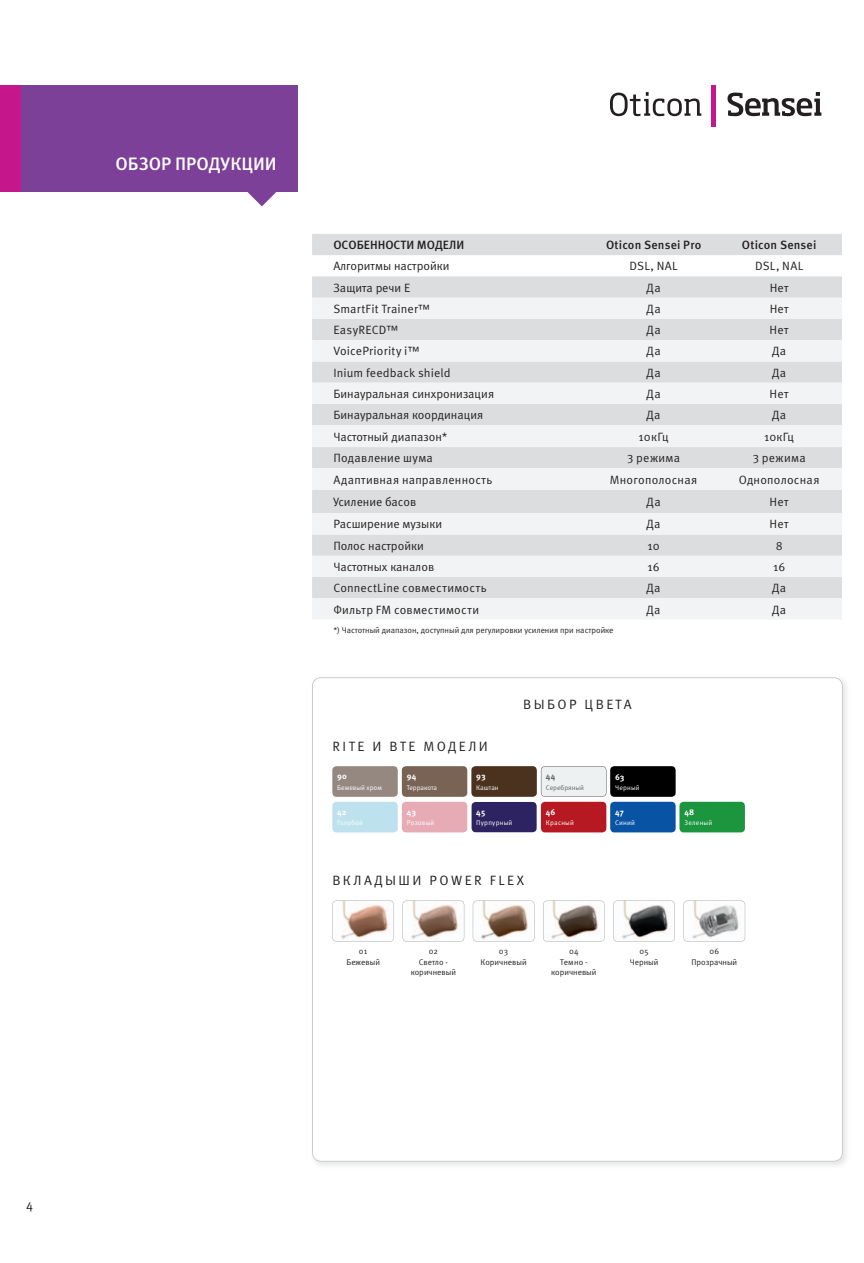
<style>
.page{position:relative;width:864px;height:1263px;background:#fff}
.page>*{position:absolute;margin:0;border:0;box-sizing:border-box;transform-origin:0 0}
.t1{font:500 18px "Meta Pro";letter-spacing:-.005em;color:#fff}
.t2{font:13.5px "Meta Pro";letter-spacing:.18em;color:#231f20}
.t3{font:12.75px "Meta Pro";color:#231f20}
.t4{font:12px "Meta Pro";letter-spacing:.01em;color:#231f20}
.t5{font:500 12px "Meta Pro";letter-spacing:.01em;color:#231f20}
.t6{font:700 8.4px "Meta Pro";letter-spacing:.02em;color:#fff}
.t7{font:700 8.4px "Meta Pro";color:#636366}
.t8{font:8.25px/10.5px "Meta Pro";color:#231f20;text-align:center}
.t9{font:6.75px "Meta Pro";letter-spacing:.03em;color:#fff}
.t10{font:6.75px "Meta Pro";color:#fff}
.t11{font:6.75px "Meta Pro";color:#636366}
.t12{font:6.75px "Meta Pro";letter-spacing:-.015em;color:#fff}
</style>
<div class="page">
<svg style="left:610px;top:92px;width:91px;height:24px"></svg>
<hr style="left:711px;top:85px;width:4px;height:42px;background:#c5168c">
<svg style="left:727px;top:92px;width:94px;height:24px"></svg>
<svg style="left:312px;top:677px;width:530px;height:484px"></svg>
<div style="left:21px;top:85px;width:277px;height:106px;background:#7c4099"></div>
<svg style="left:247px;top:191px;width:30px;height:15px"></svg>
<div style="left:0;top:85px;width:21px;height:106px;background:#c5168c"></div>
<svg style="left:312px;top:234px;width:529px;height:64px;fill:#dcdddf"></svg>
<svg style="left:312px;top:298px;width:529px;height:321px;fill:#f2f3f4"></svg>
<div style="left:610px;top:766px;width:65px;height:31px;background:#000;border-radius:4px"></div>
<div style="left:471px;top:766px;width:65px;height:31px;background:#4a321f;border-radius:4px"></div>
<div style="left:610px;top:802px;width:65px;height:30px;background:#0953a5;border-radius:4px"></div>
<div style="left:401px;top:766px;width:66px;height:31px;background:#786354;border-radius:4px"></div>
<div style="left:540px;top:802px;width:66px;height:30px;background:#b71923;border-radius:4px"></div>
<div style="left:332px;top:766px;width:65px;height:31px;background:#958881;border-radius:4px"></div>
<div style="left:679px;top:802px;width:65px;height:30px;background:#1b953e;border-radius:4px"></div>
<svg style="left:540px;top:766px;width:66px;height:31px;background:#e7ebeb"></svg>
<div style="left:471px;top:802px;width:65px;height:30px;background:#2d2362;border-radius:4px"></div>
<div style="left:332px;top:802px;width:65px;height:30px;background:#bde1ed;border-radius:4px"></div>
<div style="left:401px;top:802px;width:66px;height:30px;background:#e7abb6;border-radius:4px"></div>
<svg style="left:332px;top:900px;width:62px;height:42px"></svg>
<svg style="left:402px;top:900px;width:62px;height:42px"></svg>
<svg style="left:472px;top:900px;width:62px;height:42px"></svg>
<svg style="left:542px;top:900px;width:62px;height:42px"></svg>
<svg style="left:613px;top:900px;width:61px;height:42px"></svg>
<svg style="left:683px;top:900px;width:61px;height:42px"></svg>
<h1 class="t1" style="left:115px;top:153px;width:162px">ОБЗОР ПРОДУКЦИИ</h1>
<p class="t5" style="left:333px;top:237px;width:132px">ОСОБЕННОСТИ МОДЕЛИ</p>
<p class="t5" style="left:605px;top:237px;width:97px">Oticon Sensei Pro</p>
<p class="t5" style="left:741px;top:237px;width:76px">Oticon Sensei</p>
<p class="t4" style="left:333px;top:259px;width:118px">Алгоритмы настройки</p>
<p class="t4" style="left:629px;top:259px;width:50px">DSL, NAL</p>
<p class="t4" style="left:754px;top:259px;width:50px">DSL, NAL</p>
<p class="t4" style="left:333px;top:280px;width:78px">Защита речи E</p>
<p class="t4" style="left:646px;top:280px;width:16px">Да</p>
<p class="t4" style="left:769px;top:280px;width:21px">Нет</p>
<p class="t4" style="left:333px;top:301px;width:98px">SmartFit Trainer™</p>
<p class="t4" style="left:646px;top:301px;width:16px">Да</p>
<p class="t4" style="left:769px;top:301px;width:21px">Нет</p>
<p class="t4" style="left:333px;top:323px;width:66px">EasyRECD™</p>
<p class="t4" style="left:646px;top:323px;width:16px">Да</p>
<p class="t4" style="left:769px;top:323px;width:21px">Нет</p>
<p class="t4" style="left:333px;top:344px;width:88px">VoicePriority i™</p>
<p class="t4" style="left:646px;top:344px;width:16px">Да</p>
<p class="t4" style="left:771px;top:344px;width:16px">Да</p>
<p class="t4" style="left:333px;top:365px;width:119px">Inium feedback shield</p>
<p class="t4" style="left:646px;top:365px;width:16px">Да</p>
<p class="t4" style="left:771px;top:365px;width:16px">Да</p>
<p class="t4" style="left:333px;top:386px;width:162px">Бинауральная синхронизация</p>
<p class="t4" style="left:646px;top:386px;width:16px">Да</p>
<p class="t4" style="left:769px;top:386px;width:21px">Нет</p>
<p class="t4" style="left:333px;top:408px;width:151px">Бинауральная координация</p>
<p class="t4" style="left:646px;top:408px;width:16px">Да</p>
<p class="t4" style="left:771px;top:408px;width:16px">Да</p>
<p class="t4" style="left:333px;top:429px;width:116px">Частотный диапазон*</p>
<p class="t4" style="left:638px;top:429px;width:32px">10кГц</p>
<p class="t4" style="left:763px;top:429px;width:32px">10кГц</p>
<p class="t4" style="left:333px;top:451px;width:101px">Подавление шума</p>
<p class="t4" style="left:627px;top:451px;width:54px">3 режима</p>
<p class="t4" style="left:752px;top:451px;width:54px">3 режима</p>
<p class="t4" style="left:333px;top:472px;width:160px">Адаптивная направленность</p>
<p class="t4" style="left:609px;top:472px;width:89px">Многополосная</p>
<p class="t4" style="left:738px;top:472px;width:82px">Однополосная</p>
<p class="t4" style="left:333px;top:495px;width:84px">Усиление басов</p>
<p class="t4" style="left:646px;top:495px;width:16px">Да</p>
<p class="t4" style="left:769px;top:495px;width:21px">Нет</p>
<p class="t4" style="left:333px;top:517px;width:110px">Расширение музыки</p>
<p class="t4" style="left:646px;top:517px;width:16px">Да</p>
<p class="t4" style="left:769px;top:517px;width:21px">Нет</p>
<p class="t4" style="left:333px;top:538px;width:92px">Полос настройки</p>
<p class="t4" style="left:647px;top:538px;width:14px">10</p>
<p class="t4" style="left:775px;top:538px;width:8px">8</p>
<p class="t4" style="left:333px;top:560px;width:102px">Частотных каналов</p>
<p class="t4" style="left:647px;top:560px;width:14px">16</p>
<p class="t4" style="left:772px;top:560px;width:14px">16</p>
<p class="t4" style="left:333px;top:581px;width:155px">ConnectLine совместимость</p>
<p class="t4" style="left:646px;top:581px;width:16px">Да</p>
<p class="t4" style="left:771px;top:581px;width:16px">Да</p>
<p class="t4" style="left:333px;top:602px;width:147px">Фильтр FM совместимости</p>
<p class="t4" style="left:646px;top:602px;width:16px">Да</p>
<p class="t4" style="left:771px;top:602px;width:16px">Да</p>
<p class="t8" style="left:333px;top:625px;width:281px">*) Частотный диапазон, доступный для регулировки усиления при настройке</p>
<p class="t2" style="left:523px;top:696px;width:110px">ВЫБОР ЦВЕТА</p>
<p class="t2" style="left:332px;top:738px;width:157px">RITE И BTE МОДЕЛИ</p>
<p class="t6" style="left:337px;top:771px;width:11px">90</p>
<p class="t10" style="left:337px;top:783px;width:46px">Бежевый хром</p>
<p class="t6" style="left:406px;top:771px;width:11px">94</p>
<p class="t12" style="left:406px;top:783px;width:32px">Терракота</p>
<p class="t6" style="left:476px;top:771px;width:11px">93</p>
<p class="t9" style="left:476px;top:783px;width:24px">Каштан</p>
<p class="t7" style="left:545px;top:771px;width:11px">44</p>
<p class="t11" style="left:545px;top:783px;width:40px">Серебряный</p>
<p class="t6" style="left:615px;top:771px;width:11px">63</p>
<p class="t9" style="left:615px;top:783px;width:26px">Черный</p>
<p class="t6" style="left:337px;top:807px;width:11px">42</p>
<p class="t9" style="left:337px;top:819px;width:27px">Голубой</p>
<p class="t6" style="left:406px;top:807px;width:11px">43</p>
<p class="t9" style="left:406px;top:819px;width:29px">Розовый</p>
<p class="t6" style="left:476px;top:807px;width:11px">45</p>
<p class="t9" style="left:476px;top:819px;width:38px">Пурпурный</p>
<p class="t6" style="left:545px;top:807px;width:11px">46</p>
<p class="t9" style="left:545px;top:819px;width:30px">Красный</p>
<p class="t6" style="left:615px;top:807px;width:10px">47</p>
<p class="t9" style="left:615px;top:819px;width:21px">Синий</p>
<p class="t2" style="left:332px;top:872px;width:193px">ВКЛАДЫШИ POWER FLEX</p>
<p class="t6" style="left:684px;top:807px;width:11px">48</p>
<p class="t9" style="left:684px;top:819px;width:29px">Зеленый</p>
<p class="t8" style="left:346px;top:946px;width:35px">01<br>Бежевый</p>
<p class="t8" style="left:410px;top:946px;width:47px">02<br>Светло - коричневый</p>
<p class="t8" style="left:480px;top:946px;width:47px">03<br>Коричневый</p>
<p class="t8" style="left:551px;top:946px;width:47px">04<br>Темно - коричневый</p>
<p class="t8" style="left:629px;top:946px;width:30px">05<br>Черный</p>
<p class="t8" style="left:691px;top:946px;width:47px">06<br>Прозрачный</p>
<p class="t3" style="left:26px;top:1197px;width:8px">4</p>
</div>
